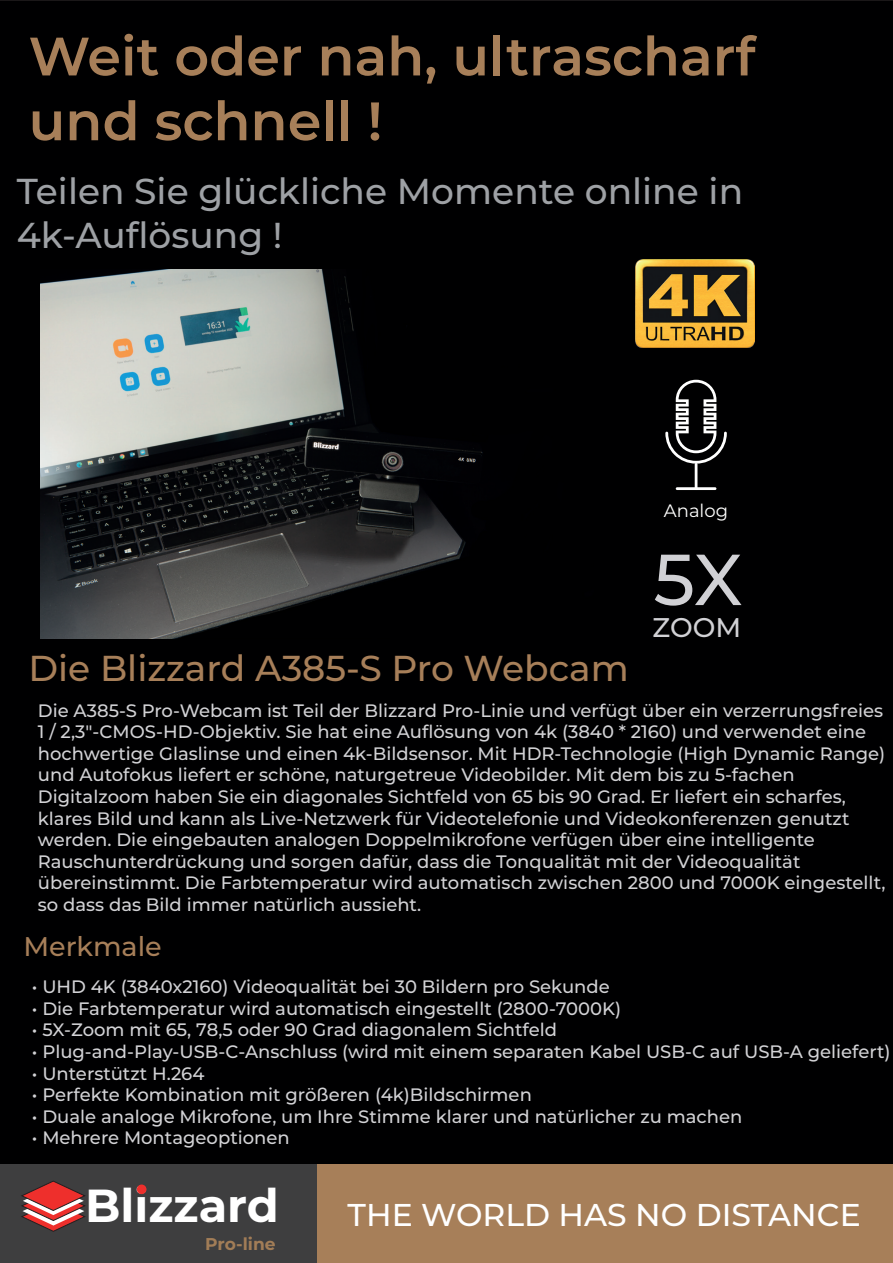
<style>
.page{position:relative;width:893px;height:1263px;background:#fff}
.page>*{position:absolute;margin:0;border:0;box-sizing:border-box;transform-origin:0 0}
.t1{font:500 72px "Montserrat";color:#d1d1d5}
.t2{font:600 54px/64.8px "Montserrat";color:#a77f59}
.t3{font:700 46.35px "Montserrat";color:#fff}
.t4{font:500 36px/43.2px "Montserrat";color:#9ea1a5}
.t5{font:500 36px "Montserrat";color:#a77f59}
.t6{font:500 31.5px "Montserrat";color:#fff}
.t7{font:500 27px "Montserrat";color:#a77f59}
.t8{font:500 27px "Montserrat";color:#d1d1d5}
.t9{font:500 18px/21.6px "Montserrat";color:#d2d2d5}
.t10{font:18px "Montserrat";color:#fff}
.t11{font:700 17.1px "Montserrat";color:#a27d57}
</style>
<div class="page">
<div style="left:0;top:0;width:893px;height:1164px;background:#000001"></div>
<div style="left:0;top:1164px;width:317px;height:99px;background:#3e3e3f"></div>
<div style="left:317px;top:1164px;width:576px;height:99px;background:#a77f59"></div>
<div style="left:854px;top:188px;width:39px;height:376px;background:#000001"></div>
<img style="left:636px;top:259px;width:119px;height:88px">
<img style="left:41px;top:270px;width:553px;height:368px">
<div style="left:137px;top:1184px;width:9px;height:10px;background:#ee2f2c;border-radius:50%"></div>
<svg style="left:21px;top:1181px;width:65px;height:51px"></svg>
<hr style="left:676px;top:487px;width:40px;height:3px;background:#fff">
<hr style="left:695px;top:463px;width:2px;height:27px;background:#fff">
<svg style="left:665px;top:380px;width:62px;height:84px"></svg>
<h2 class="t2" style="left:29px;top:21px;width:728px">Weit oder nah, ultrascharf und schnell !</h2>
<h3 class="t4" style="left:17px;top:169px;width:728px">Teilen Sie glückliche Momente online in<br>4k-Auflösung !</h3>
<p class="t10" style="left:664px;top:498px;width:66px">Analog</p>
<h1 class="t1" style="left:654px;top:529px;width:90px">5X</h1>
<h3 class="t8" style="left:652px;top:608px;width:90px">ZOOM</h3>
<h3 class="t5" style="left:29px;top:643px;width:602px">Die Blizzard A385-S Pro Webcam</h3>
<p class="t9" style="left:38px;top:699px;width:849px">Die A385-S Pro-Webcam ist Teil der Blizzard Pro-Linie und verfügt über ein verzerrungsfreies 1 / 2,3"-CMOS-HD-Objektiv. Sie hat eine Auflösung von 4k (3840 * 2160) und verwendet eine hochwertige Glaslinse und einen 4k-Bildsensor. Mit HDR-Technologie (High Dynamic Range) und Autofokus liefert er schöne, naturgetreue Videobilder. Mit dem bis zu 5-fachen Digitalzoom haben Sie ein diagonales Sichtfeld von 65 bis 90 Grad. Er liefert ein scharfes, klares Bild und kann als Live-Netzwerk für Videotelefonie und Videokonferenzen genutzt werden. Die eingebauten analogen Doppelmikrofone verfügen über eine intelligente Rauschunterdrückung und sorgen dafür, dass die Tonqualität mit der Videoqualität übereinstimmt. Die Farbtemperatur wird automatisch zwischen 2800 und 7000K eingestellt, so dass das Bild immer natürlich aussieht.</p>
<h3 class="t7" style="left:23px;top:928px;width:140px">Merkmale</h3>
<p class="t9" style="left:32px;top:975px;width:579px">• UHD 4K (3840x2160) Videoqualität bei 30 Bildern pro Sekunde</p>
<p class="t9" style="left:32px;top:997px;width:591px">• Die Farbtemperatur wird automatisch eingestellt (2800-7000K)</p>
<p class="t9" style="left:32px;top:1018px;width:527px">• 5X-Zoom mit 65, 78,5 oder 90 Grad diagonalem Sichtfeld</p>
<p class="t9" style="left:32px;top:1040px;width:860px">• Plug-and-Play-USB-C-Anschluss (wird mit einem separaten Kabel USB-C auf USB-A geliefert)</p>
<p class="t9" style="left:32px;top:1062px;width:174px">• Unterstützt H.264</p>
<p class="t9" style="left:32px;top:1083px;width:502px">• Perfekte Kombination mit größeren (4k)Bildschirmen</p>
<p class="t9" style="left:32px;top:1105px;width:712px">• Duale analoge Mikrofone, um Ihre Stimme klarer und natürlicher zu machen</p>
<p class="t9" style="left:32px;top:1126px;width:259px">• Mehrere Montageoptionen</p>
<h3 class="t3" style="left:85px;top:1172px;width:195px">Blizzard</h3>
<h3 class="t6" style="left:348px;top:1193px;width:515px">THE WORLD HAS NO DISTANCE</h3>
<p class="t11" style="left:205px;top:1231px;width:72px">Pro-line</p>
</div>
